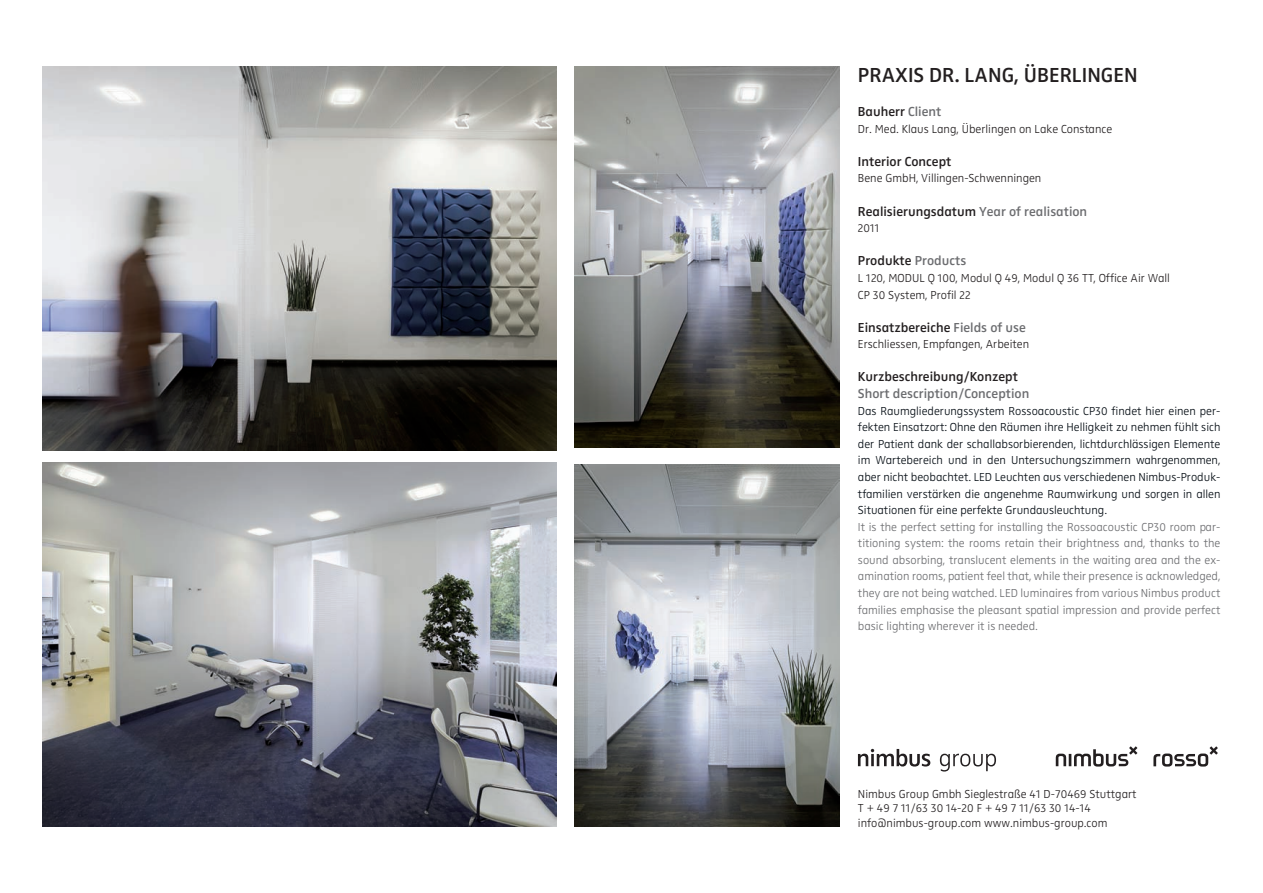
<style>
.page{position:relative;width:1263px;height:893px;background:#fff}
.page>*{position:absolute;margin:0;border:0;box-sizing:border-box;transform-origin:0 0}
.t1{font:21px "Zwo Semi Bold LF Plain Alt";color:#231f20}
.t2{font:13.5px "Zwo Semi Bold LF Plain Alt";color:#231f20}
.t3{font:13.5px "Zwo Semi Bold LF Plain Alt";color:#6c6d70}
.t4{font:12px/16.6px "Zwo Light LF Plain Alt";color:#030b12;text-align:justify}
.t5{font:12px/16.6px "Zwo Light LF Plain Alt";color:#6c6d70;text-align:justify}
.t6{font:12px/14.4px "Zwo Light LF Plain Alt";color:#231f20}
.s1{color:#6c6d70}
</style>
<div class="page">
<svg style="left:858px;top:749px;width:72px;height:17px"></svg>
<svg style="left:940px;top:754px;width:56px;height:17px"></svg>
<svg style="left:1056px;top:746px;width:81px;height:21px"></svg>
<svg style="left:1153px;top:746px;width:65px;height:21px"></svg>
<img style="left:43px;top:66px;width:513px;height:385px">
<img style="left:574px;top:464px;width:266px;height:363px">
<img style="left:43px;top:462px;width:513px;height:365px">
<img style="left:574px;top:66px;width:266px;height:382px">
<h1 class="t1" style="left:858px;top:63px;width:190px">Praxis Dr. Lang, Überli</h1>
<h1 class="t1" style="left:1087px;top:63px;width:52px">ngen</h1>
<p class="t2" style="left:858px;top:104px;width:85px">Bauherr <span class="s1">Client</span></p>
<p class="t6" style="left:858px;top:121px;width:256px">Dr. Med. Klaus Lang, Überlingen on Lake Constance</p>
<p class="t2" style="left:858px;top:153px;width:95px">Interior Concept</p>
<p class="t6" style="left:858px;top:171px;width:185px">Bene GmbH, Villingen-Schwenningen</p>
<p class="t2" style="left:858px;top:203px;width:231px">Realisierungsdatum <span class="s1">Year of realisation</span></p>
<p class="t6" style="left:858px;top:221px;width:23px">2011</p>
<p class="t2" style="left:858px;top:253px;width:110px">Produkte <span class="s1">Products</span></p>
<p class="t6" style="left:858px;top:269px;width:313px;line-height:16.6px">L 120, MODUL Q 100, Modul Q 49, Modul Q 36 TT, Office Air Wall<br>CP 30 System, Profil 22</p>
<p class="t2" style="left:858px;top:319px;width:169px">Einsatzbereiche <span class="s1">Fields of use</span></p>
<p class="t6" style="left:858px;top:337px;width:173px">Erschliessen, Empfangen, Arbeiten</p>
<p class="t2" style="left:858px;top:369px;width:162px">Kurzbeschreibung/Konzept</p>
<p class="t3" style="left:858px;top:385px;width:173px">Short description/Conception</p>
<p class="t4" style="left:858px;top:402px;width:364px">Das Raumgliederungssystem Rossoacoustic CP30 findet hier einen per&shy;fekten Einsatzort: Ohne den Räumen ihre Helligkeit zu nehmen fühlt sich der Patient dank der schallabsorbierenden, lichtdurchlässigen Elemente im Wartebereich und in den Untersuchungszimmern wahrgenommen, aber nicht beobachtet. LED Leuchten aus verschiedenen Nimbus-Produk&shy;tfamilien verstärken die angenehme Raumwirkung und sorgen in allen Situationen für eine perfekte Grundausleuchtung.</p>
<p class="t5" style="left:858px;top:518px;width:364px">It is the perfect setting for installing the Rossoacoustic CP30 room par&shy;titioning system: the rooms retain their brightness and, thanks to the sound absorbing, translucent elements in the waiting area and the ex&shy;amination rooms, patient feel that, while their presence is acknowledged, they are not being watched. LED luminaires from various Nimbus product families emphasise the pleasant spatial impression and provide perfect basic lighting wherever it is needed.</p>
<p class="t6" style="left:858px;top:786px;width:280px">Nimbus Group Gmbh Sieglestraße 41 D-70469 Stuttgart<br>T + 49 7 11/63 30 14-20 F + 49 7 11/63 30 14-14 info@nimbus-group.com www.nimbus-group.com</p>
</div>
